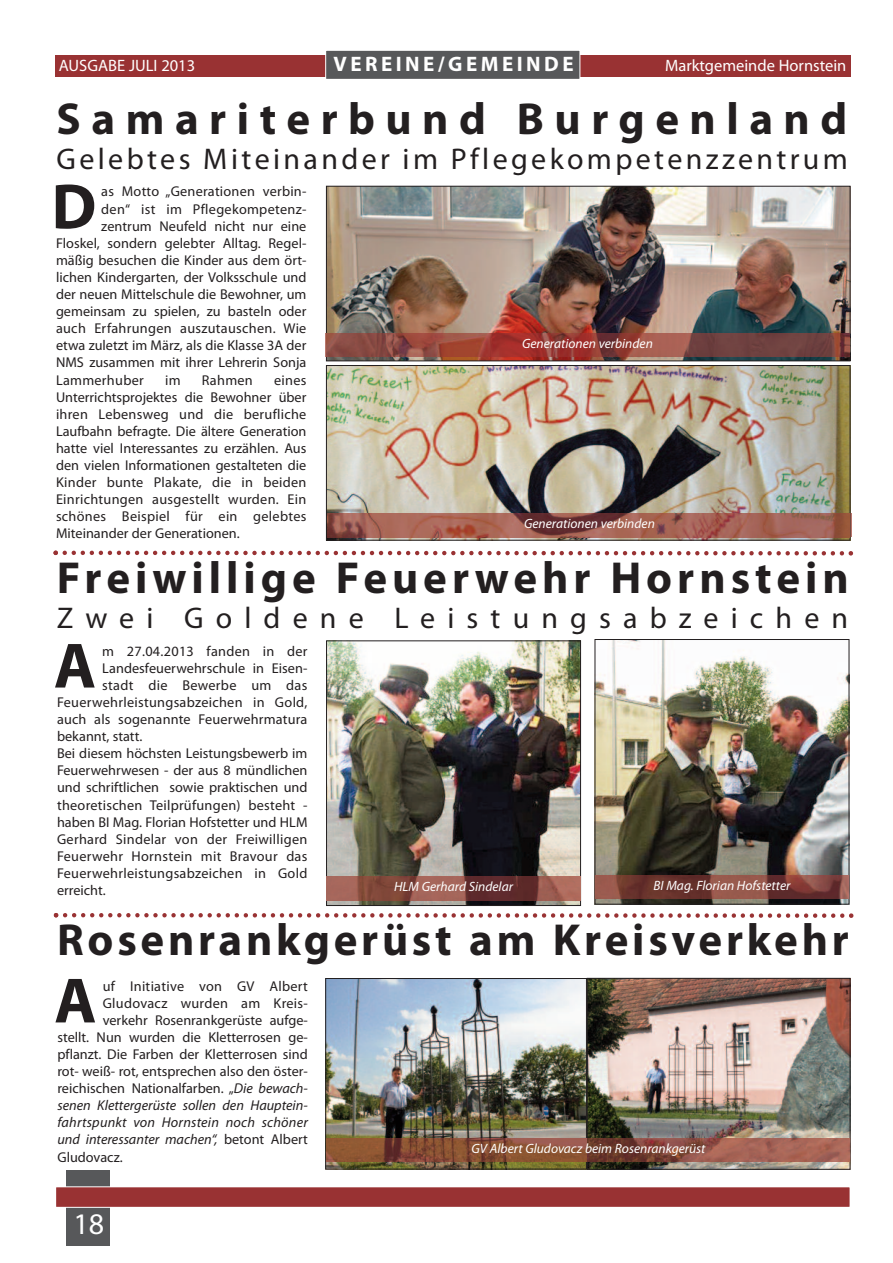
<style>
.page{position:relative;width:893px;height:1263px;background:#fff}
.page>*{position:absolute;margin:0;border:0;box-sizing:border-box;transform-origin:0 0}
.t1{font:700 64.5px "Myriad Pro";color:#231f20}
.t2{font:700 45px "Myriad Pro";letter-spacing:.11em;color:#231f20}
.t3{font:700 45px "Myriad Pro";letter-spacing:.085em;color:#231f20}
.t4{font:700 45px "Myriad Pro";letter-spacing:.235em;color:#231f20}
.t5{font:30px "Myriad Pro";letter-spacing:.115em;color:#231f20}
.t6{font:30px "Myriad Pro";letter-spacing:.405em;color:#231f20}
.t7{font:30px "Myriad Pro";color:#fff}
.t8{font:700 21px "Myriad Pro";letter-spacing:.165em;color:#fff}
.t9{font:16.5px "Myriad Pro";color:#fff}
.t10{font:14.25px/17.1px "Myriad Pro";color:#231f20;text-align:justify}
.t11{font:14.25px "Myriad Pro";letter-spacing:.02em;color:#231f20}
.t12{font:italic 14.25px "Myriad Pro";color:#231f20}
.t13{font:italic 13.5px "Myriad Pro";color:#fff}
.s1{font-style:italic}
.s2{font-style:normal}
</style>
<div class="page">
<div style="left:67px;top:1170px;width:43px;height:76px;background:#57585a"></div>
<div style="left:55px;top:55px;width:795px;height:22px;background:#993233"></div>
<div style="left:326px;top:51px;width:253px;height:28px;background:#57585a"></div>
<div style="left:325px;top:50px;width:255px;height:30px;border:1px solid #fff"></div>
<img style="left:328px;top:367px;width:520px;height:172px">
<div style="left:326px;top:365px;width:524px;height:176px;border:1px solid #231f20"></div>
<hr style="left:850px;top:514px;width:2px;height:23px;background:#b9776c">
<svg style="left:850px;top:514px;width:1px;height:23px"></svg>
<img style="left:327px;top:514px;width:523px;height:23px">
<img style="left:328px;top:642px;width:251px;height:262px">
<div style="left:326px;top:640px;width:255px;height:266px;border:1px solid #231f20"></div>
<svg style="left:326px;top:877px;width:1px;height:23px"></svg>
<svg style="left:580px;top:877px;width:2px;height:23px"></svg>
<img style="left:327px;top:877px;width:253px;height:23px">
<div style="left:56px;top:1187px;width:794px;height:20px;background:#993233"></div>
<div style="left:55px;top:1186px;width:795px;height:22px;border:1px solid #fff"></div>
<img style="left:328px;top:188px;width:520px;height:171px">
<div style="left:326px;top:186px;width:524px;height:175px;border:1px solid #231f20"></div>
<svg style="left:325px;top:333px;width:2px;height:23px"></svg>
<img style="left:327px;top:333px;width:523px;height:23px">
<img style="left:597px;top:641px;width:250px;height:261px">
<div style="left:595px;top:639px;width:254px;height:265px;border:1px solid #231f20"></div>
<svg style="left:849px;top:875px;width:1px;height:24px"></svg>
<img style="left:595px;top:875px;width:254px;height:24px">
<svg style="left:53px;top:550px;width:800px;height:6px"></svg>
<svg style="left:53px;top:913px;width:800px;height:5px"></svg>
<img style="left:589px;top:980px;width:259px;height:188px">
<div style="left:587px;top:978px;width:263px;height:192px;border:1px solid #231f20"></div>
<img style="left:327px;top:980px;width:258px;height:187px">
<div style="left:325px;top:978px;width:262px;height:191px;border:1px solid #231f20"></div>
<svg style="left:850px;top:1138px;width:1px;height:23px"></svg>
<img style="left:588px;top:1138px;width:262px;height:23px">
<svg style="left:586px;top:1138px;width:2px;height:23px"></svg>
<img style="left:327px;top:1138px;width:259px;height:23px">
<h3 class="t8" style="left:333px;top:56px;width:242px">VEREINE/GEMEINDE</h3>
<h2 class="t4" style="left:57px;top:102px;width:792px">Samariterbund Burgenland</h2>
<h3 class="t5" style="left:57px;top:147px;width:793px">Gelebtes Miteinander im Pflegekompetenzzentrum</h3>
<p class="t10" style="left:101px;top:184px;width:207px">as Motto „Generationen verbin-</p>
<p class="t11" style="left:101px;top:203px;width:207px">den“ ist im Pflegekompetenz-</p>
<p class="t10" style="left:101px;top:218px;width:207px">zentrum Neufeld nicht nur eine</p>
<p class="t10" style="left:56px;top:236px;width:252px">Floskel, sondern gelebter Alltag. Regel-</p>
<p class="t10" style="left:56px;top:253px;width:252px">mäßig besuchen die Kinder aus dem ört-</p>
<p class="t10" style="left:56px;top:270px;width:252px">lichen Kindergarten, der Volksschule und</p>
<p class="t10" style="left:56px;top:287px;width:252px">der neuen Mittelschule die Bewohner, um</p>
<p class="t10" style="left:56px;top:304px;width:252px">gemeinsam zu spielen, zu basteln oder</p>
<p class="t11" style="left:56px;top:323px;width:252px">auch Erfahrungen auszutauschen. Wie</p>
<p class="t10" style="left:56px;top:338px;width:252px">etwa zuletzt im März, als die Klasse 3A der</p>
<p class="t10" style="left:56px;top:355px;width:252px">NMS zusammen mit ihrer Lehrerin Sonja</p>
<p class="t11" style="left:56px;top:374px;width:89px">Lammerhuber</p>
<p class="t10" style="left:165px;top:372px;width:17px">im</p>
<p class="t10" style="left:202px;top:372px;width:53px">Rahmen</p>
<p class="t9" style="left:59px;top:59px;width:138px">AUSGABE JULI 2013</p>
<p class="t9" style="left:665px;top:59px;width:183px">Marktgemeinde Hornstein</p>
<h1 class="t1" style="left:52px;top:182px;width:46px">D</h1>
<p class="t13" style="left:522px;top:338px;width:132px">Generationen verbinden</p>
<p class="t10" style="left:56px;top:372px;width:252px;text-indent:218px">eines Unterrichtsprojektes die Bewohner über ihren Lebensweg und die berufliche Laufbahn befragte. Die ältere Generation hatte viel Interessantes zu erzählen. Aus den vielen Informationen gestalteten die Kinder bunte Plakate, die in beiden Einrichtungen ausgestellt wurden. Ein schönes Beispiel für ein gelebtes Miteinander der Generationen.</p>
<p class="t13" style="left:524px;top:519px;width:132px">Generationen verbinden</p>
<h2 class="t2" style="left:57px;top:561px;width:794px">Freiwillige Feuerwehr Hornstein</h2>
<h3 class="t6" style="left:57px;top:607px;width:793px">Zwei Goldene Leistungsabzeichen</h3>
<p class="t11" style="left:102px;top:645px;width:207px">m 27.04.2013 fanden in der</p>
<p class="t10" style="left:102px;top:660px;width:207px">Landesfeuerwehrschule in Eisen-</p>
<p class="t11" style="left:102px;top:680px;width:207px">stadt die Bewerbe um das</p>
<p class="t11" style="left:57px;top:697px;width:252px">Feuerwehrleistungsabzeichen in Gold,</p>
<p class="t10" style="left:57px;top:712px;width:252px">auch als sogenannte Feuerwehrmatura</p>
<p class="t10" style="left:57px;top:729px;width:87px">bekannt, statt.</p>
<p class="t10" style="left:57px;top:746px;width:252px">Bei diesem höchsten Leistungsbewerb im</p>
<p class="t10" style="left:57px;top:763px;width:252px">Feuerwehrwesen - der aus 8 mündlichen</p>
<p class="t10" style="left:57px;top:780px;width:252px">und schriftlichen sowie praktischen und</p>
<p class="t11" style="left:57px;top:799px;width:252px">theoretischen Teilprüfungen) besteht -</p>
<p class="t10" style="left:57px;top:814px;width:252px">haben BI Mag. Florian Hofstetter und HLM</p>
<p class="t11" style="left:57px;top:834px;width:252px">Gerhard Sindelar von der Freiwilligen</p>
<p class="t11" style="left:57px;top:851px;width:252px">Feuerwehr Hornstein mit Bravour das</p>
<p class="t11" style="left:57px;top:868px;width:252px">Feuerwehrleistungsabzeichen in Gold</p>
<p class="t10" style="left:57px;top:883px;width:50px">erreicht.</p>
<h1 class="t1" style="left:54px;top:642px;width:44px">A</h1>
<p class="t13" style="left:654px;top:880px;width:138px">BI Mag. Florian Hofstetter</p>
<h2 class="t3" style="left:57px;top:923px;width:793px">Rosenrankgerüst am Kreisverkehr</h2>
<h1 class="t1" style="left:54px;top:976px;width:44px">A</h1>
<p class="t13" style="left:394px;top:882px;width:120px">HLM Gerhard Sindelar</p>
<p class="t11" style="left:103px;top:980px;width:207px">uf Initiative von GV Albert</p>
<p class="t11" style="left:103px;top:997px;width:207px">Gludovacz wurden am Kreis-</p>
<p class="t10" style="left:103px;top:1012px;width:207px">verkehr Rosenrankgerüste aufge-</p>
<p class="t10" style="left:57px;top:1030px;width:252px">stellt. Nun wurden die Kletterrosen ge-</p>
<p class="t10" style="left:57px;top:1047px;width:252px">pflanzt. Die Farben der Kletterrosen sind</p>
<p class="t10" style="left:57px;top:1064px;width:252px">rot- weiß- rot, entsprechen also den öster-</p>
<p class="t10" style="left:57px;top:1081px;width:252px">reichischen Nationalfarben. „<span class="s1">Die bewach-</span></p>
<p class="t12" style="left:57px;top:1100px;width:252px">senen Klettergerüste sollen den Hauptein-</p>
<p class="t12" style="left:57px;top:1117px;width:252px">fahrtspunkt von Hornstein noch schöner</p>
<p class="t12" style="left:57px;top:1134px;width:252px">und interessanter machen“, <span class="s2">betont Albert</span></p>
<p class="t10" style="left:57px;top:1149px;width:67px">Gludovacz.</p>
<p class="t13" style="left:471px;top:1143px;width:236px">GV Albert Gludovacz beim Rosenrankgerüst</p>
<h3 class="t7" style="left:73px;top:1213px;width:32px">18</h3>
</div>
